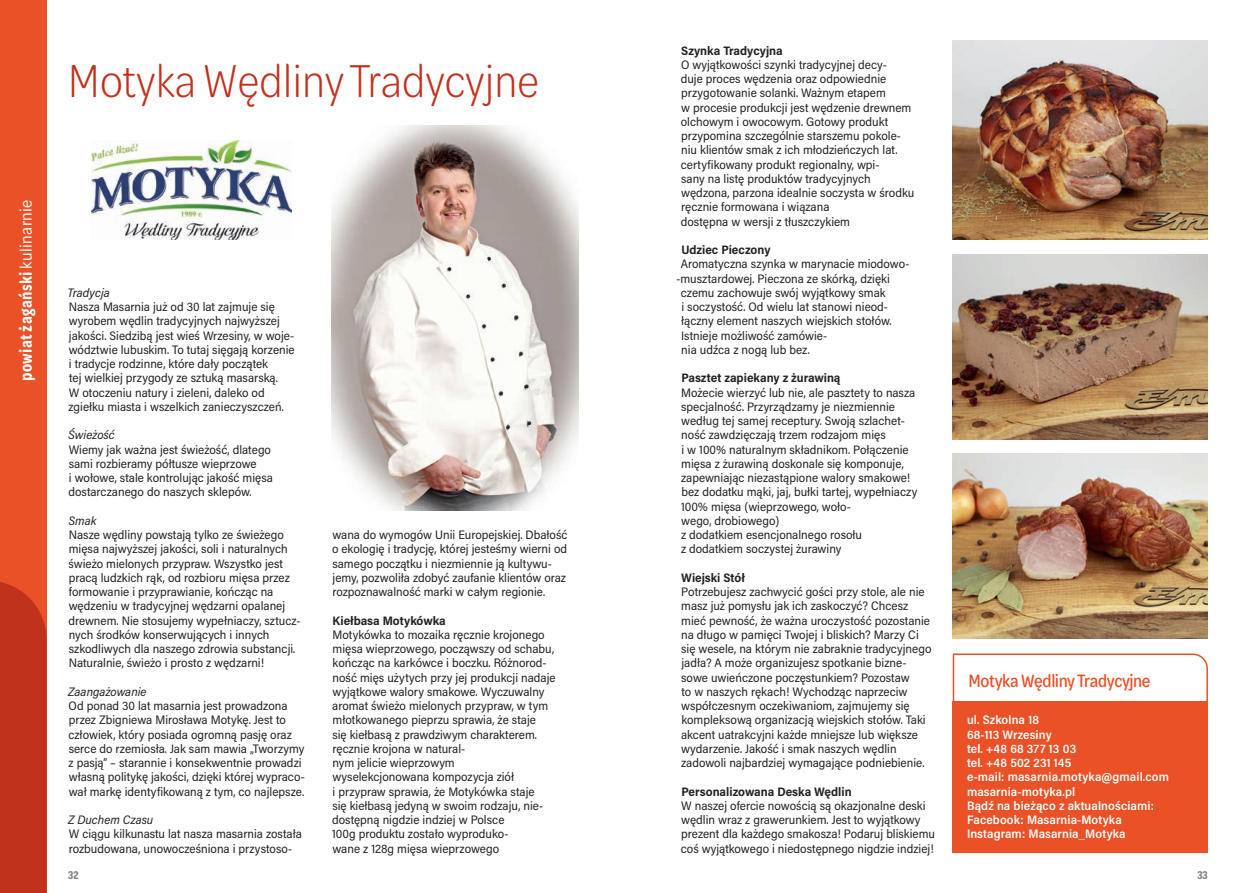
<style>
.page{position:relative;width:1259px;height:893px;background:#fff}
.page>*{position:absolute;margin:0;border:0;box-sizing:border-box;transform-origin:0 0}
.t1{font:300 49.2px "Omnes Narrow";color:#c1321d}
.adres_w_ramce_nazwa{font:500 19.2px "Omnes Narrow";letter-spacing:-.02em;color:#ea5126}
.t2{font:600 18px "Omnes Narrow";letter-spacing:.02em;color:#fff}
.akapit{font:12.3px/14.2px "Acumin Pro Semi Cond";color:#231f20}
.adres_w_ramce{font:600 12.3px "Acumin Pro Semi Cond";letter-spacing:.01em;color:#fff}
.akapit-2{font:700 12.3px "Acumin Pro Semi Cond";color:#231f20}
.akapit-3{font:italic 12.3px "Acumin Pro Semi Cond";color:#231f20}
.t3{font:600 12px "Omnes Narrow";color:#808285}
.s1{font-weight:400}
</style>
<div class="page">
<div style="left:0;top:0;width:47px;height:893px;background:#ea5126"></div>
<div style="left:0;top:582px;width:47px;height:311px;background:#c1321d"></div>
<svg style="left:952px;top:653px;width:256px;height:48px"></svg>
<div style="left:952px;top:701px;width:256px;height:152px;background:#ea5126"></div>
<img style="left:91px;top:141px;width:200px;height:98px">
<img style="left:332px;top:126px;width:246px;height:385px">
<img style="left:952px;top:40px;width:256px;height:200px">
<img style="left:952px;top:254px;width:256px;height:185px">
<img style="left:952px;top:454px;width:256px;height:185px">
<h3 class="t2" style="left:14px;top:381px;width:183px;rotate:-90deg">powiat żagański <span class="s1">kulinarnie</span></h3>
<p class="t1" style="left:68px;top:50px;width:472px">Motyka Wędliny Tradycyjne</p>
<p class="akapit-3" style="left:68px;top:284px;width:44px">Tradycja</p>
<p class="akapit" style="left:69px;top:299px;width:228px">Nasza Masarnia już od 30 lat zajmuje się wyrobem wędlin tradycyjnych najwyższej jakości. Siedzibą jest wieś Wrzesiny, w woje&shy;wództwie lubuskim. To tutaj sięgają korzenie i tradycje rodzinne, które dały początek<br>tej wielkiej przygody ze sztuką masarską.<br>W otoczeniu natury i zieleni, daleko od zgiełku miasta i wszelkich zanieczyszczeń.</p>
<p class="akapit-3" style="left:68px;top:426px;width:48px">Świeżość</p>
<p class="akapit" style="left:68px;top:442px;width:206px">Wiemy jak ważna jest świeżość, dlatego sami rozbieramy półtusze wieprzowe<br>i wołowe, stale kontrolując jakość mięsa dostarczanego do naszych sklepów.</p>
<p class="akapit-3" style="left:68px;top:512px;width:29px">Smak</p>
<p class="akapit" style="left:68px;top:527px;width:234px">Nasze wędliny powstają tylko ze świeżego mięsa najwyższej jakości, soli i naturalnych świeżo mielonych przypraw. Wszystko jest pracą ludzkich rąk, od rozbioru mięsa przez formowanie i przyprawianie, kończąc na wędzeniu w tradycyjnej wędzarni opalanej drewnem. Nie stosujemy wypełniaczy, sztucz&shy;nych środków konserwujących i innych szkodliwych dla naszego zdrowia substancji.<br>Naturalnie, świeżo i prosto z wędzarni!</p>
<p class="akapit-3" style="left:68px;top:683px;width:80px">Zaangażowanie</p>
<p class="akapit" style="left:68px;top:698px;width:238px">Od ponad 30 lat masarnia jest prowadzona przez Zbigniewa Mirosława Motykę. Jest to człowiek, który posiada ogromną pasję oraz serce do rzemiosła. Jak sam mawia „Tworzymy z pasją” – starannie i konsekwentnie prowadzi własną politykę jakości, dzięki której wypraco&shy;wał markę identyfikowaną z tym, co najlepsze.</p>
<p class="akapit-3" style="left:68px;top:811px;width:87px">Z Duchem Czasu</p>
<p class="akapit" style="left:69px;top:826px;width:235px">W ciągu kilkunastu lat nasza masarnia została rozbudowana, unowocześniona i przystoso-</p>
<p class="akapit" style="left:332px;top:527px;width:237px">wana do wymogów Unii Europejskiej. Dbałość o ekologię i tradycję, której jesteśmy wierni od samego początku i niezmiennie ją kultywu&shy;jemy, pozwoliła zdobyć zaufanie klientów oraz rozpoznawalność marki w całym regionie.</p>
<p class="akapit-2" style="left:333px;top:612px;width:115px">Kiełbasa Motykówka</p>
<p class="akapit" style="left:332px;top:627px;width:225px">Motykówka to mozaika ręcznie krojonego mięsa wieprzowego, począwszy od schabu, kończąc na karkówce i boczku. Różnorod&shy;ność mięs użytych przy jej produkcji nadaje wyjątkowe walory smakowe. Wyczuwalny aromat świeżo mielonych przypraw, w tym młotkowanego pieprzu sprawia, że staje<br>się kiełbasą z prawdziwym charakterem.</p>
<p class="akapit" style="left:332px;top:741px;width:134px">ręcznie krojona w natural&shy;nym jelicie wieprzowym</p>
<p class="akapit" style="left:332px;top:769px;width:213px">wyselekcjonowana kompozycja ziół<br>i przypraw sprawia, że Motykówka staje się kiełbasą jedyną w swoim rodzaju, nie&shy;dostępną nigdzie indziej w Polsce</p>
<p class="akapit" style="left:332px;top:826px;width:178px">100g produktu zostało wyproduko&shy;wane z 128g mięsa wieprzowego</p>
<p class="akapit-2" style="left:681px;top:42px;width:103px">Szynka Tradycyjna</p>
<p class="akapit" style="left:681px;top:57px;width:232px">O wyjątkowości szynki tradycyjnej decy&shy;duje proces wędzenia oraz odpowiednie przygotowanie solanki. Ważnym etapem<br>w procesie produkcji jest wędzenie drewnem olchowym i owocowym. Gotowy produkt przypomina szczególnie starszemu pokole&shy;niu klientów smak z ich młodzieńczych lat.</p>
<p class="akapit" style="left:681px;top:157px;width:200px">certyfikowany produkt regionalny, wpi&shy;sany na listę produktów tradycyjnych</p>
<p class="akapit" style="left:681px;top:185px;width:234px">wędzona, parzona idealnie soczysta w środku</p>
<p class="akapit" style="left:681px;top:199px;width:150px">ręcznie formowana i wiązana</p>
<p class="akapit" style="left:681px;top:214px;width:171px">dostępna w wersji z tłuszczykiem</p>
<p class="akapit-2" style="left:681px;top:241px;width:91px">Udziec Pieczony</p>
<p class="akapit" style="left:680px;top:256px;width:230px">Aromatyczna szynka w marynacie miodowo-</p>
<p class="akapit" style="left:676px;top:271px;width:215px">-musztardowej. Pieczona ze skórką, dzięki</p>
<p class="akapit" style="left:681px;top:285px;width:206px">czemu zachowuje swój wyjątkowy smak</p>
<p class="akapit" style="left:681px;top:299px;width:208px">i soczystość. Od wielu lat stanowi nieod-</p>
<p class="akapit" style="left:681px;top:313px;width:212px">łączny element naszych wiejskich stołów.</p>
<p class="akapit" style="left:681px;top:328px;width:147px">Istnieje możliwość zamówie&shy;nia udźca z nogą lub bez.</p>
<p class="akapit-2" style="left:681px;top:369px;width:161px">Pasztet zapiekany z żurawiną</p>
<p class="akapit" style="left:681px;top:385px;width:236px">Możecie wierzyć lub nie, ale pasztety to nasza specjalność. Przyrządzamy je niezmiennie według tej samej receptury. Swoją szlachet&shy;ność zawdzięczają trzem rodzajom mięs<br>i w 100% naturalnym składnikom. Połączenie mięsa z żurawiną doskonale się komponuje, zapewniając niezastąpione walory smakowe!</p>
<p class="akapit" style="left:681px;top:484px;width:237px">bez dodatku mąki, jaj, bułki tartej, wypełniaczy</p>
<p class="akapit" style="left:681px;top:499px;width:171px">100% mięsa (wieprzowego, woło&shy;wego, drobiowego)</p>
<p class="akapit" style="left:681px;top:527px;width:183px">z dodatkiem esencjonalnego rosołu</p>
<p class="akapit" style="left:681px;top:541px;width:162px">z dodatkiem soczystej żurawiny</p>
<p class="akapit-2" style="left:681px;top:569px;width:65px">Wiejski Stół</p>
<p class="akapit" style="left:681px;top:584px;width:252px">Potrzebujesz zachwycić gości przy stole, ale nie masz już pomysłu jak ich zaskoczyć? Chcesz mieć pewność, że ważna uroczystość pozostanie na długo w pamięci Twojej i bliskich? Marzy Ci się wesele, na którym nie zabraknie tradycyjnego jadła? A może organizujesz spotkanie bizne&shy;sowe uwieńczone poczęstunkiem? Pozostaw<br>to w naszych rękach! Wychodząc naprzeciw współczesnym oczekiwaniom, zajmujemy się kompleksową organizacją wiejskich stołów. Taki akcent uatrakcyjni każde mniejsze lub większe wydarzenie. Jakość i smak naszych wędlin zadowoli najbardziej wymagające podniebienie.</p>
<p class="akapit-2" style="left:681px;top:783px;width:172px">Personalizowana Deska Wędlin</p>
<p class="akapit" style="left:681px;top:798px;width:256px">W naszej ofercie nowością są okazjonalne deski wędlin wraz z grawerunkiem. Jest to wyjątkowy prezent dla każdego smakosza! Podaruj bliskiemu coś wyjątkowego i niedostępnego nigdzie indziej!</p>
<p class="adres_w_ramce_nazwa" style="left:968px;top:668px;width:183px">Motyka Wędliny Tradycyjne</p>
<p class="adres_w_ramce" style="left:967px;top:711px;width:73px">ul. Szkolna 18</p>
<p class="adres_w_ramce" style="left:967px;top:726px;width:86px">68-113 Wrzesiny</p>
<p class="adres_w_ramce" style="left:967px;top:740px;width:111px">tel. +48 68 377 13 03</p>
<p class="adres_w_ramce" style="left:967px;top:754px;width:106px">tel. +48 502 231 145</p>
<p class="adres_w_ramce" style="left:967px;top:768px;width:203px">e-mail: masarnia.motyka@gmail.com</p>
<p class="adres_w_ramce" style="left:967px;top:783px;width:110px">masarnia-motyka.pl</p>
<p class="adres_w_ramce" style="left:967px;top:797px;width:189px">Bądź na bieżąco z aktualnościami:</p>
<p class="adres_w_ramce" style="left:967px;top:811px;width:156px">Facebook: Masarnia-Motyka</p>
<p class="adres_w_ramce" style="left:967px;top:825px;width:160px">Instagram: Masarnia_Motyka</p>
<p class="t3" style="left:68px;top:866px;width:12px">32</p>
<p class="t3" style="left:1197px;top:866px;width:12px">33</p>
</div>
